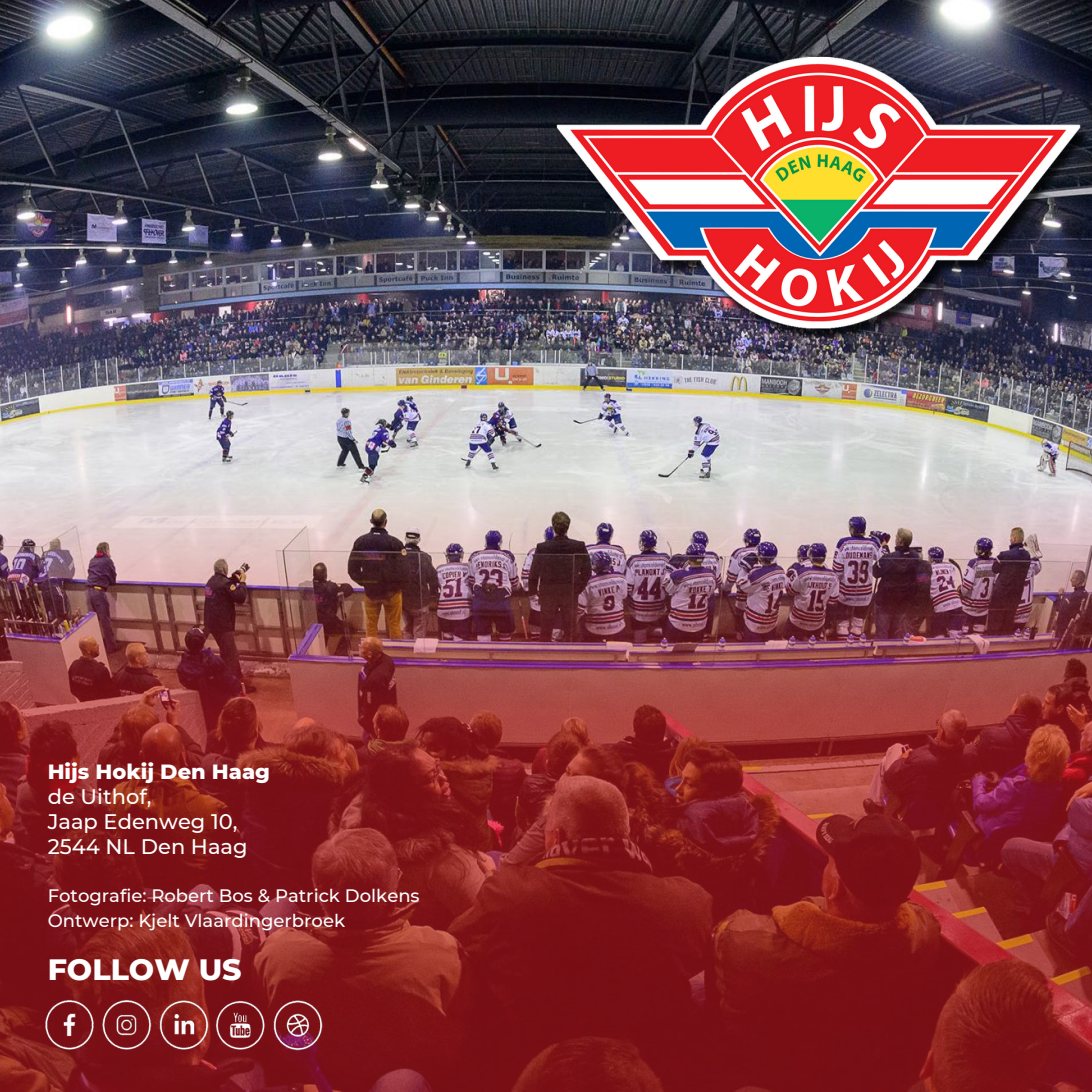
<style>
.page{position:relative;width:1092px;height:1092px;background:#fff}
.page>*{position:absolute;margin:0;border:0;box-sizing:border-box;transform-origin:0 0}
.t1{font:800 30px "Montserrat";color:#fff}
.t2{font:500 21px/24.7px "Montserrat";color:#fff}
.t3{font:800 21px/24.7px "Montserrat";color:#fff}
.t4{font:500 18px/24.7px "Montserrat";color:#fff}
.s1{font-weight:500}
</style>
<div class="page">
<img style="left:0;top:0;width:1091px;height:479px">
<img style="left:0;top:479px;width:1091px;height:612px">
<img style="left:517px;top:6px;width:574px;height:366px">
<img style="left:42px;top:996px;width:285px;height:54px">
<p class="t3" style="left:48px;top:759px;width:224px">Hijs Hokij Den Haag <span class="s1">de Uithof,</span></p>
<p class="t2" style="left:48px;top:808px;width:201px">Jaap Edenweg 10,<br>2544 NL Den Haag</p>
<p class="t4" style="left:48px;top:883px;width:373px">Fotografie: Robert Bos &amp; Patrick Dolkens<br>Ontwerp: Kjelt Vlaardingerbroek</p>
<p class="t1" style="left:48px;top:950px;width:195px">FOLLOW US</p>
</div>
